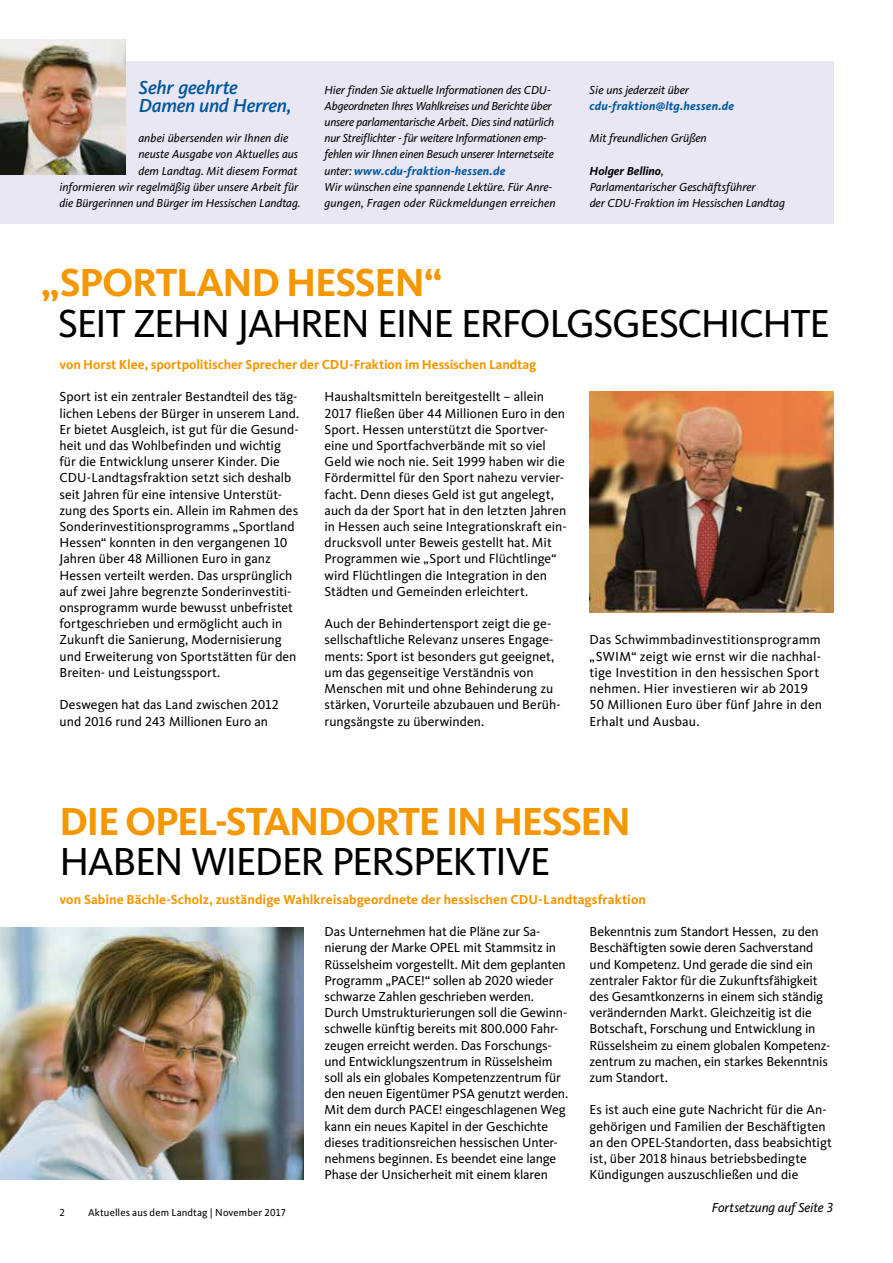
<style>
.page{position:relative;width:893px;height:1263px;background:#fff}
.page>*{position:absolute;margin:0;border:0;box-sizing:border-box;transform-origin:0 0}
.t1{font:40.5px "CDU Kievit Tab";letter-spacing:-.04em;color:#000}
.t2{font:700 40.5px "CDU Kievit Tab";letter-spacing:-.035em;color:#f49700}
.t3{font:italic 500 19.5px/18px "CDU Kievit Tab";letter-spacing:-.015em;color:#00559d}
.t4{font:13.5px/16.2px "CDU Kievit Tab";letter-spacing:-.005em;color:#000}
.t5{font:700 13.5px "CDU Kievit Tab";color:#f49700}
.t6{font:italic 13.5px "CDU Kievit Tab";letter-spacing:-.01em;color:#000}
.t7{font:italic 12px/16.2px "CDU Kievit Tab";letter-spacing:-.005em;color:#000}
.t8{font:italic 700 12px "CDU Kievit Tab";letter-spacing:.02em;color:#00559d}
.t9{font:10.5px "CDU Kievit Tab";letter-spacing:.01em;color:#000}
.s1{font-weight:700;color:#00559d}
.s2{font-weight:700}
</style>
<div class="page">
<div style="left:0;top:61px;width:833px;height:162px;background:#e8e7f3"></div>
<img style="left:0;top:40px;width:126px;height:135px">
<img style="left:590px;top:392px;width:243px;height:220px">
<img style="left:0;top:927px;width:303px;height:252px">
<h2 class="t3" style="left:139px;top:78px;width:154px">Sehr geehrte<br>Damen und Herren,</h2>
<p class="t7" style="left:138px;top:130px;width:151px">anbei übersenden wir Ihnen die</p>
<p class="t7" style="left:138px;top:146px;width:161px">neuste Ausgabe von Aktuelles aus</p>
<p class="t7" style="left:138px;top:163px;width:161px">dem Landtag. Mit diesem Format</p>
<p class="t7" style="left:60px;top:179px;width:241px">informieren wir regelmäßig über unsere Arbeit für</p>
<p class="t7" style="left:60px;top:195px;width:243px">die Bürgerinnen und Bürger im Hessischen Landtag.</p>
<p class="t7" style="left:325px;top:82px;width:233px">Hier finden Sie aktuelle Informationen des CDU-Abgeordneten Ihres Wahlkreises und Berichte über unsere parlamentarische Arbeit. Dies sind natürlich nur Streiflichter - für weitere Informationen emp&shy;fehlen wir Ihnen einen Besuch unserer Internetseite unter: <span class="s1">www.cdu-fraktion-hessen.de<br></span>Wir wünschen eine spannende Lektüre. Für Anre&shy;gungen, Fragen oder Rückmeldungen erreichen</p>
<p class="t7" style="left:590px;top:82px;width:101px">Sie uns jederzeit über</p>
<p class="t8" style="left:590px;top:99px;width:146px">cdu-fraktion@ltg.hessen.de</p>
<p class="t7" style="left:590px;top:130px;width:119px">Mit freundlichen Grüßen</p>
<p class="t7" style="left:590px;top:163px;width:197px"><span class="s2">Holger Bellino</span>,<br>Parlamentarischer Geschäftsführer<br>der CDU-Fraktion im Hessischen Landtag</p>
<h1 class="t2" style="left:42px;top:259px;width:402px">„SPORTLAND HESSEN“</h1>
<h1 class="t1" style="left:58px;top:300px;width:773px">SEIT ZEHN JAHREN EINE ERFOLGSGESCHICHTE</h1>
<p class="t5" style="left:60px;top:357px;width:478px">von Horst Klee, sportpolitischer Sprecher der CDU-Fraktion im Hessischen Landtag</p>
<p class="t4" style="left:60px;top:389px;width:241px">Sport ist ein zentraler Bestandteil des täg&shy;lichen Lebens der Bürger in unserem Land.<br>Er bietet Ausgleich, ist gut für die Gesund&shy;heit und das Wohlbefinden und wichtig für die Entwicklung unserer Kinder. Die CDU-Landtagsfraktion setzt sich deshalb seit Jahren für eine intensive Unterstüt&shy;zung des Sports ein. Allein im Rahmen des Sonderinvestitionsprogramms „Sportland Hessen“ konnten in den vergangenen 10<br>Jahren über 48 Millionen Euro in ganz Hessen verteilt werden. Das ursprünglich auf zwei Jahre begrenzte Sonderinvestiti&shy;onsprogramm wurde bewusst unbefristet fortgeschrieben und ermöglicht auch in Zukunft die Sanierung, Modernisierung und Erweiterung von Sportstätten für den Breiten- und Leistungssport.</p>
<p class="t4" style="left:60px;top:697px;width:221px">Deswegen hat das Land zwischen 2012 und 2016 rund 243 Millionen Euro an</p>
<p class="t4" style="left:325px;top:389px;width:244px">Haushaltsmitteln bereitgestellt – allein 2017 fließen über 44 Millionen Euro in den Sport. Hessen unterstützt die Sportver&shy;eine und Sportfachverbände mit so viel Geld wie noch nie. Seit 1999 haben wir die Fördermittel für den Sport nahezu vervier&shy;facht. Denn dieses Geld ist gut angelegt, auch da der Sport hat in den letzten Jahren in Hessen auch seine Integrationskraft ein&shy;drucksvoll unter Beweis gestellt hat. Mit Programmen wie „Sport und Flüchtlinge“ wird Flüchtlingen die Integration in den Städten und Gemeinden erleichtert.</p>
<p class="t4" style="left:325px;top:616px;width:237px">Auch der Behindertensport zeigt die ge&shy;sellschaftliche Relevanz unseres Engage&shy;ments: Sport ist besonders gut geeignet, um das gegenseitige Verständnis von Menschen mit und ohne Behinderung zu stärken, Vorurteile abzubauen und Berüh&shy;rungsängste zu überwinden.</p>
<p class="t4" style="left:590px;top:632px;width:234px">Das Schwimmbadinvestitionsprogramm „SWIM“ zeigt wie ernst wir die nachhal&shy;tige Investition in den hessischen Sport nehmen. Hier investieren wir ab 2019<br>50 Millionen Euro über fünf Jahre in den Erhalt und Ausbau.</p>
<h1 class="t2" style="left:60px;top:797px;width:573px">DIE OPEL-STANDORTE IN HESSEN</h1>
<h1 class="t1" style="left:60px;top:839px;width:492px">HABEN WIEDER PERSPEKTIVE</h1>
<p class="t5" style="left:60px;top:891px;width:588px">von Sabine Bächle-Scholz, zuständige Wahlkreisabgeordnete der hessischen CDU-Landtagsfraktion</p>
<p class="t9" style="left:60px;top:1206px;width:7px">2</p>
<p class="t9" style="left:88px;top:1206px;width:200px">Aktuelles aus dem Landtag | November 2017</p>
<p class="t4" style="left:325px;top:924px;width:245px">Das Unternehmen hat die Pläne zur Sa&shy;nierung der Marke OPEL mit Stammsitz in Rüsselsheim vorgestellt. Mit dem geplanten Programm „PACE!“ sollen ab 2020 wieder schwarze Zahlen geschrieben werden.<br>Durch Umstrukturierungen soll die Gewinn&shy;schwelle künftig bereits mit 800.000 Fahr&shy;zeugen erreicht werden. Das Forschungs&shy;und Entwicklungszentrum in Rüsselsheim soll als ein globales Kompetenzzentrum für den neuen Eigentümer PSA genutzt werden.<br>Mit dem durch PACE! eingeschlagenen Weg kann ein neues Kapitel in der Geschichte dieses traditionsreichen hessischen Unter&shy;nehmens beginnen. Es beendet eine lange Phase der Unsicherheit mit einem klaren</p>
<p class="t4" style="left:590px;top:924px;width:242px">Bekenntnis zum Standort Hessen, zu den Beschäftigten sowie deren Sachverstand und Kompetenz. Und gerade die sind ein zentraler Faktor für die Zukunftsfähigkeit des Gesamtkonzerns in einem sich ständig verändernden Markt. Gleichzeitig ist die Botschaft, Forschung und Entwicklung in Rüsselsheim zu einem globalen Kompetenz&shy;zentrum zu machen, ein starkes Bekenntnis zum Standort.</p>
<p class="t4" style="left:590px;top:1102px;width:244px">Es ist auch eine gute Nachricht für die An&shy;gehörigen und Familien der Beschäftigten an den OPEL-Standorten, dass beabsichtigt ist, über 2018 hinaus betriebsbedingte Kündigungen auszuschließen und die</p>
<p class="t6" style="left:712px;top:1199px;width:123px">Fortsetzung auf Seite 3</p>
</div>
